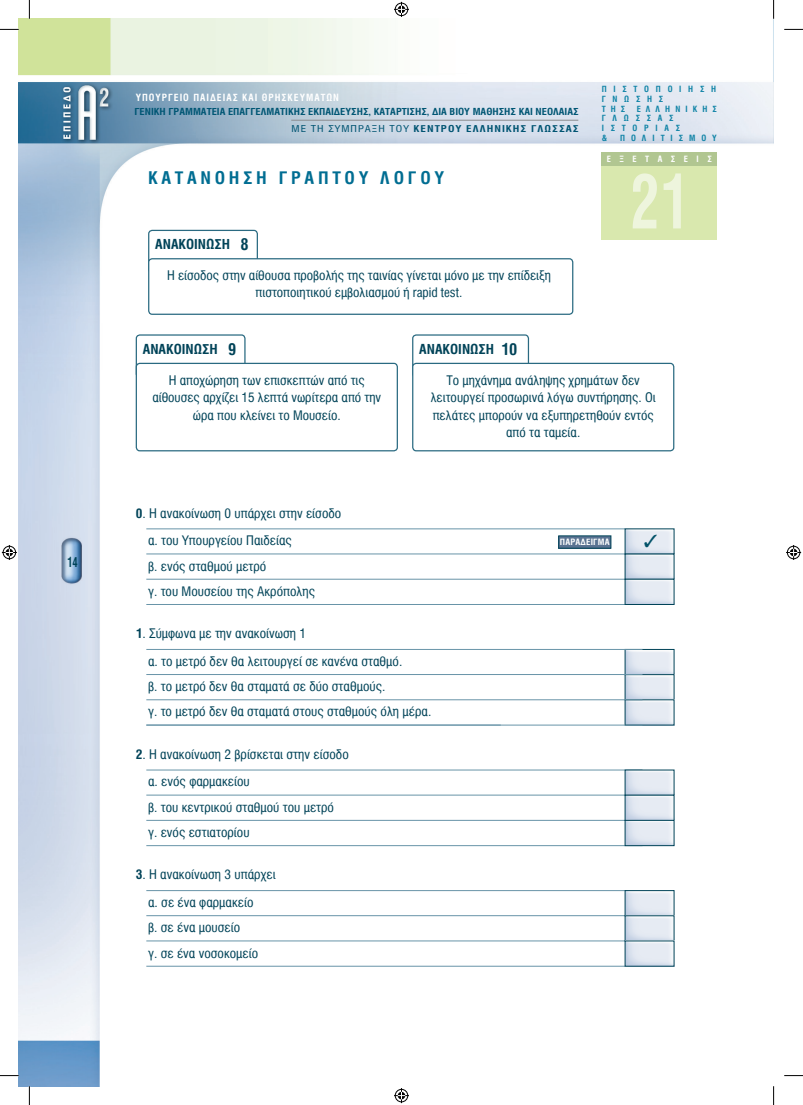
<style>
.page{position:relative;width:803px;height:1105px;background:#fff}
.page>*{position:absolute;margin:0;border:0;box-sizing:border-box;transform-origin:0 0}
.t1{font:700 75px "Mg Helvetica Cond";color:#eef5dd;scale:.8 1}
.t2{font:700 17.5px "Mg Helvetica Cond";letter-spacing:.2em;color:#006d92;scale:1.05 1}
.t3{font:700 13.75px "Mg Helvetica Cond";color:#004358;scale:1.04 1}
.t4{font:700 13.75px "Mg Helvetica Cond";color:#004358;scale:.8 1}
.t5{font:13.12px/27.5px "Mg Helvetica Cond";color:#004358;scale:1.05 1}
.t6{font:13.12px/17.5px "Mg Helvetica Cond";color:#004358;text-align:center;scale:1.04 1}
.t7{font:700 10px "Mg Helvetica Cond";letter-spacing:.1em;color:#fff}
.t8{font:700 9.75px "Mg Helvetica Cond";color:#005674;scale:1.11 1}
.t9{font:700 9.5px "Mg Helvetica Cond";letter-spacing:.085em;color:#005472;scale:1.2 1}
.t10{font:700 8.75px "Mg Helvetica Cond";letter-spacing:.02em;color:#fff;scale:1.05 1}
.t11{font:700 8.75px "Mg Helvetica Cond";letter-spacing:.97em;color:#fff}
.t12{font:700 8.62px/9.6px "Mg Helvetica Cond";letter-spacing:.78em;color:#0f83a6}
.t13{font:700 8.62px "Mg Helvetica Cond";letter-spacing:.69em;color:#0f83a6}
.s1{font-weight:400}
.s2{font-size:16.25px}
.s3{font-weight:700}
</style>
<div class="page">
<img style="left:19px;top:19px;width:754px;height:1066px">
<div style="left:602px;top:152px;width:115px;height:17px;background:#b1c691"></div>
<div style="left:602px;top:166px;width:115px;height:73px;background:#d9e8ae"></div>
<hr style="left:291px;top:120px;width:287px;height:1px;background:#8a8c8f">
<div style="left:149px;top:230px;width:108px;height:43px;background:#fff;border-radius:4px"></div>
<div style="left:148px;top:230px;width:110px;height:43px;border:1px solid #2a6a81;border-radius:4px"></div>
<div style="left:149px;top:259px;width:424px;height:55px;background:#fff;border-radius:4px"></div>
<div style="left:148px;top:258px;width:425px;height:57px;border:1px solid #2a6a81;border-radius:4px"></div>
<hr style="left:146px;top:553px;width:496px;height:1px;background:#6894a8">
<hr style="left:146px;top:528px;width:496px;height:1px;background:#6894a8">
<hr style="left:146px;top:578px;width:496px;height:1px;background:#6894a8">
<hr style="left:146px;top:604px;width:496px;height:1px;background:#6894a8">
<svg style="left:624px;top:648px;width:51px;height:77px;background:#d3dde6"></svg>
<hr style="left:146px;top:674px;width:496px;height:1px;background:#6894a8">
<hr style="left:146px;top:649px;width:496px;height:1px;background:#6894a8">
<hr style="left:146px;top:699px;width:496px;height:1px;background:#6894a8">
<hr style="left:146px;top:724px;width:496px;height:1px;background:#6894a8">
<hr style="left:146px;top:794px;width:496px;height:1px;background:#6894a8">
<hr style="left:146px;top:769px;width:496px;height:1px;background:#6894a8">
<hr style="left:146px;top:819px;width:496px;height:1px;background:#6894a8">
<hr style="left:146px;top:845px;width:496px;height:1px;background:#6894a8">
<svg style="left:624px;top:769px;width:51px;height:77px;background:#cdd8e3"></svg>
<hr style="left:146px;top:915px;width:496px;height:1px;background:#6894a8">
<hr style="left:146px;top:890px;width:496px;height:1px;background:#6894a8">
<hr style="left:146px;top:940px;width:496px;height:1px;background:#6894a8">
<hr style="left:146px;top:965px;width:496px;height:1px;background:#6894a8">
<svg style="left:624px;top:889px;width:51px;height:77px;background:#d1dbe5"></svg>
<div style="left:136px;top:335px;width:109px;height:42px;background:#fff;border-radius:4px"></div>
<div style="left:136px;top:334px;width:110px;height:44px;border:1px solid #2a6a81;border-radius:4px"></div>
<div style="left:136px;top:363px;width:261px;height:87px;background:#fff;border-radius:4px"></div>
<div style="left:136px;top:362px;width:262px;height:89px;border:1px solid #2a6a81;border-radius:4px"></div>
<div style="left:413px;top:335px;width:115px;height:42px;background:#fff;border-radius:4px"></div>
<div style="left:412px;top:334px;width:117px;height:44px;border:1px solid #2a6a81;border-radius:4px"></div>
<div style="left:413px;top:363px;width:261px;height:87px;background:#fff;border-radius:4px"></div>
<div style="left:412px;top:362px;width:262px;height:89px;border:1px solid #2a6a81;border-radius:4px"></div>
<svg style="left:558px;top:535px;width:54px;height:13px"></svg>
<svg style="left:0;top:29px;width:19px;height:1px"></svg>
<svg style="left:784px;top:29px;width:19px;height:1px"></svg>
<svg style="left:29px;top:0;width:1px;height:19px"></svg>
<svg style="left:29px;top:1085px;width:1px;height:19px"></svg>
<svg style="left:773px;top:0;width:1px;height:19px"></svg>
<svg style="left:773px;top:1086px;width:1px;height:18px"></svg>
<svg style="left:394px;top:2px;width:15px;height:15px"></svg>
<svg style="left:394px;top:1088px;width:15px;height:14px"></svg>
<svg style="left:2px;top:545px;width:15px;height:15px"></svg>
<svg style="left:786px;top:545px;width:15px;height:15px"></svg>
<svg style="left:624px;top:528px;width:51px;height:77px;background:#cdd8e2"></svg>
<p class="t4" style="left:67px;top:554px;width:15px">14</p>
<p class="t7" style="left:136px;top:91px;width:205px">YΠΟΥΡΓΕΙΟ ΠΑΙΔΕΙΑΣ ΚΑΙ ΘΡΗΣΚΕΥΜΑΤΩΝ</p>
<p class="t8" style="left:134px;top:106px;width:402px">ΓΕΝΙΚΗ ΓΡΑΜΜΑΤΕΙΑ ΕΠΑΓΓΕΛΜΑΤΙΚΗΣ ΕΚΠΑΙΔΕΥΣΗΣ, ΚΑΤΑΡΤΙΣΗΣ, ΔΙΑ ΒΙΟΥ ΜΑΘΗΣΗΣ ΚΑΙ ΝΕΟΛΑΙΑΣ</p>
<p class="t9" style="left:291px;top:123px;width:241px"><span class="s1">ΜΕ ΤΗ ΣΥΜΠΡΑΞΗ ΤΟΥ</span> ΚΕΝΤΡΟΥ ΕΛΛΗΝΙΚΗΣ ΓΛΩΣΣΑΣ</p>
<p class="t12" style="left:602px;top:85px;width:116px">ΠΙΣΤΟΠΟΙΗΣΗ<br>ΓΝΩΣΗΣ<br>ΤΗΣ</p>
<p class="t12" style="left:602px;top:104px;width:117px;text-indent:35px">ΕΛΛΗΝΙΚΗΣ<br>ΓΛΩΣΣΑΣ<br>ΙΣΤΟΡΙΑΣ<br>&amp;</p>
<p class="t13" style="left:620px;top:133px;width:98px">ΠΟΛΙΤΙΣΜΟΥ</p>
<p class="t11" style="left:607px;top:154px;width:106px">ΕΞΕΤΑΣΕΙΣ</p>
<h2 class="t2" style="left:148px;top:168px;width:284px">ΚΑΤΑΝΟΗΣΗ ΓΡΑΠΤΟΥ ΛΟΓΟΥ</h2>
<h1 class="t1" style="left:630px;top:159px;width:74px">21</h1>
<p class="t3" style="left:155px;top:236px;width:91px">ΑΝΑΚΟΙΝΩΣΗ <span class="s2">8</span></p>
<p class="t6" style="left:167px;top:266px;width:371px">Η είσοδος στην αίθουσα προβολής της ταινίας γίνεται μόνο με την επίδειξη πιστοποιητικού εμβολιασμού ή rapid test.</p>
<p class="t3" style="left:143px;top:341px;width:91px">ΑΝΑΚΟΙΝΩΣΗ <span class="s2">9</span></p>
<p class="t6" style="left:152px;top:371px;width:222px">Η αποχώρηση των επισκεπτών από τις αίθουσες αρχίζει 15 λεπτά νωρίτερα από την ώρα που κλείνει το Μουσείο.</p>
<p class="t3" style="left:419px;top:341px;width:96px">ΑΝΑΚΟΙΝΩΣΗ <span class="s2">10</span></p>
<p class="t6" style="left:431px;top:371px;width:218px">Το μηχάνημα ανάληψης χρημάτων δεν λειτουργεί προσωρινά λόγω συντήρησης. Οι πελάτες μπορούν να εξυπηρετηθούν εντός από τα ταμεία.</p>
<p class="t5" style="left:148px;top:499px;width:185px;text-indent:-12px"><span class="s3">0</span>. Η ανακοίνωση 0 υπάρχει στην είσοδο α. του Υπουργείου Παιδείας</p>
<p class="t5" style="left:148px;top:553px;width:161px;line-height:25.2px">β. ενός σταθμού μετρό<br>γ. του Μουσείου της Ακρόπολης</p>
<p class="t5" style="left:148px;top:619px;width:244px;text-indent:-12px"><span class="s3">1</span>. Σύμφωνα με την ανακοίνωση 1<br>α. το μετρό δεν θα λειτουργεί σε κανένα σταθμό.</p>
<p class="t5" style="left:148px;top:673px;width:271px;line-height:25.2px">β. το μετρό δεν θα σταματά σε δύο σταθμούς.<br>γ. το μετρό δεν θα σταματά στους σταθμούς όλη μέρα.</p>
<p class="t5" style="left:148px;top:740px;width:193px;text-indent:-12px"><span class="s3">2</span>. Η ανακοίνωση 2 βρίσκεται στην είσοδο α. ενός φαρμακείου</p>
<p class="t5" style="left:148px;top:794px;width:179px;line-height:25.2px">β. του κεντρικού σταθμού του μετρό γ. ενός εστιατορίου</p>
<p class="t5" style="left:148px;top:860px;width:123px;text-indent:-12px"><span class="s3">3</span>. Η ανακοίνωση 3 υπάρχει α. σε ένα φαρμακείο</p>
<p class="t5" style="left:148px;top:914px;width:106px;line-height:25.2px">β. σε ένα μουσείο<br>γ. σε ένα νοσοκομείο</p>
<p class="t10" style="left:560px;top:537px;width:49px">ΠΑΡΑΔΕΙΓΜΑ</p>
</div>
